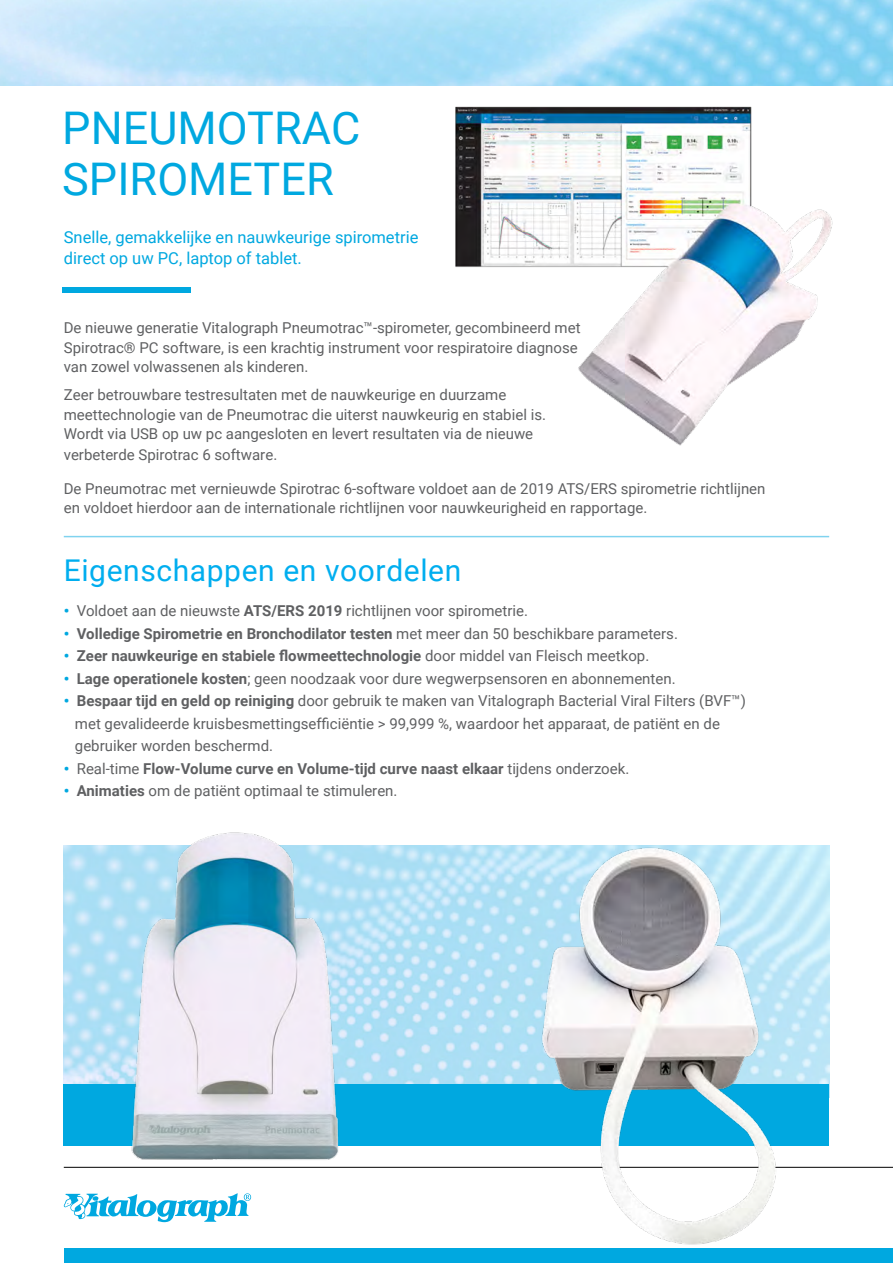
<style>
.page{position:relative;width:893px;height:1263px;background:#fff}
.page>*{position:absolute;margin:0;border:0;box-sizing:border-box;transform-origin:0 0}
.t1{font:45px/51px "Roboto";color:#00a8e0}
.t2{font:30px "Roboto";letter-spacing:.02em;color:#00aeef}
.t3{font:16.5px/21px "Roboto";color:#00a8e0}
.t4{font:15px/19.5px "Roboto";color:#5f6062}
.t5{font:700 15px "Roboto";color:#5f6062}
.s1{font-weight:900;color:#00a8e0}
.s2{font-weight:700}
.s3{font-weight:400}
</style>
<div class="page">
<hr style="left:64px;top:1167px;width:829px;height:1px;background:#000">
<svg style="left:64px;top:1193px;width:187px;height:29px"></svg>
<div style="left:64px;top:1248px;width:829px;height:15px;background:#00a8e0"></div>
<img style="left:386px;top:845px;width:60px;height:239px">
<hr style="left:64px;top:536px;width:765px;height:1px;background:#00a8e0">
<div style="left:62px;top:287px;width:129px;height:6px;background:#00a8e0"></div>
<div style="left:64px;top:1084px;width:765px;height:62px;background:#00a8e0"></div>
<img style="left:455px;top:106px;width:378px;height:340px">
<img style="left:446px;top:845px;width:406px;height:400px">
<img style="left:64px;top:832px;width:322px;height:336px">
<h1 class="t1" style="left:62px;top:101px;width:300px">PNEUMOTRAC<br>SPIROMETER</h1>
<p class="t3" style="left:64px;top:226px;width:356px">Snelle, gemakkelijke en nauwkeurige spirometrie direct op uw PC, laptop of tablet.</p>
<p class="t4" style="left:64px;top:317px;width:518px">De nieuwe generatie Vitalograph Pneumotrac™-spirometer, gecombineerd met<br>Spirotrac® PC software, is een krachtig instrument voor respiratoire diagnose van zowel volwassenen als kinderen.</p>
<p class="t4" style="left:64px;top:385px;width:484px">Zeer betrouwbare testresultaten met de nauwkeurige en duurzame meettechnologie van de Pneumotrac die uiterst nauwkeurig en stabiel is.<br>Wordt via USB op uw pc aangesloten en levert resultaten via de nieuwe</p>
<p class="t4" style="left:64px;top:445px;width:215px">verbeterde Spirotrac 6 software.</p>
<p class="t4" style="left:64px;top:478px;width:703px">De Pneumotrac met vernieuwde Spirotrac 6-software voldoet aan de 2019 ATS/ERS spirometrie richtlijnen en voldoet hierdoor aan de internationale richtlijnen voor nauwkeurigheid en rapportage.</p>
<h2 class="t2" style="left:64px;top:550px;width:399px">Eigenschappen en voordelen</h2>
<p class="t4" style="left:64px;top:600px;width:466px"><span class="s1">•</span> Voldoet aan de nieuwste <span class="s2">ATS/ERS 2019</span> richtlijnen voor spirometrie.</p>
<p class="t5" style="left:64px;top:623px;width:616px"><span class="s1">•</span> Volledige Spirometrie en Bronchodilator testen <span class="s3">met meer dan 50 beschikbare parameters.</span></p>
<p class="t5" style="left:64px;top:645px;width:587px"><span class="s1">•</span> Zeer nauwkeurige en stabiele flowmeettechnologie <span class="s3">door middel van Fleisch meetkop.</span></p>
<p class="t4" style="left:64px;top:668px;width:613px"><span class="s1">•</span> <span class="s2">Lage operationele kosten</span>; geen noodzaak voor dure wegwerpsensoren en abonnementen.</p>
<p class="t4" style="left:75px;top:689px;width:672px;line-height:22.5px;text-indent:-11px"><span class="s1">•</span> <span class="s2">Bespaar tijd en geld op reiniging</span> door gebruik te maken van Vitalograph Bacterial Viral Filters (BVF™) met gevalideerde kruisbesmettingsefficiëntie &gt; 99,999 %, waardoor het apparaat, de patiënt en de gebruiker worden beschermd.</p>
<p class="t5" style="left:64px;top:758px;width:567px"><span class="s1">•</span> <span class="s3">Real-time</span> Flow-Volume curve en Volume-tijd curve naast elkaar <span class="s3">tijdens onderzoek.</span></p>
<p class="t4" style="left:64px;top:780px;width:335px"><span class="s1">•</span> <span class="s2">Animaties</span> om de patiënt optimaal te stimuleren.</p>
</div>
